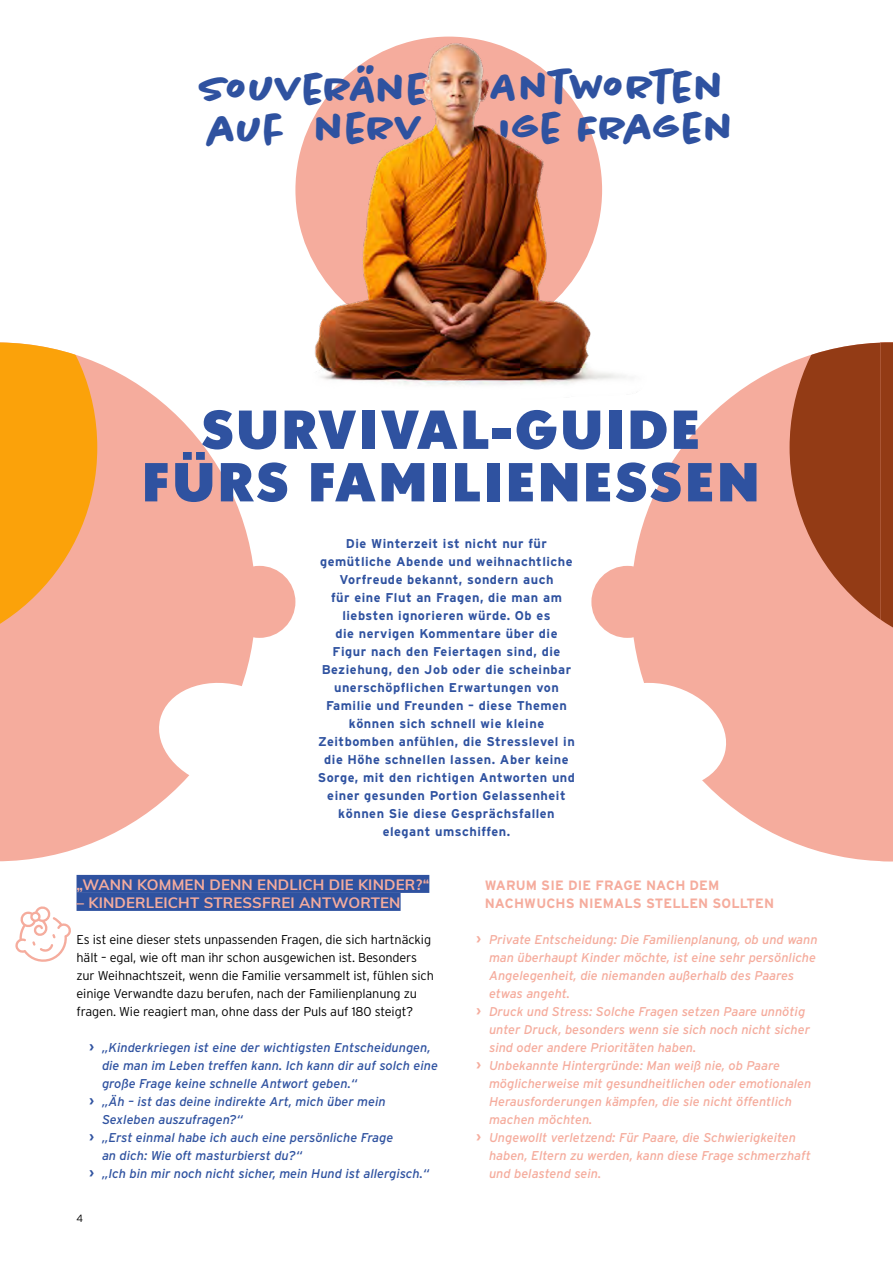
<style>
.page{position:relative;width:893px;height:1263px;background:#fff}
.page>*{position:absolute;margin:0;border:0;box-sizing:border-box;transform-origin:0 0}
.t1{font:900 52.5px/52.5px "Nobel";letter-spacing:.05em;color:#2f52a0;text-align:center}
.t2{font:700 42.6px "Chantal";color:#2f52a0}
.t3{font:700 15px "Muli";letter-spacing:.01em;color:#f5ac9d}
.t4{font:700 13.5px/18px "Interstate";letter-spacing:.01em;color:#f5ac9d}
.t5{font:italic 12.75px "Interstate";color:#f5ac9d}
.t6{font:700 12.75px/18px "Interstate";letter-spacing:.04em;color:#2f52a0;text-align:center}
.t7{font:italic 12.75px "Interstate";color:#2f52a0}
.t8{font:300 12.75px/18px "Interstate";letter-spacing:-.01em;color:#000}
.t9{font:300 10.5px "Interstate";color:#000}
.s1{font-family:"Kyrial Sans Pro";font-weight:700;font-style:normal;font-size:15px}
</style>
<div class="page">
<div style="left:223px;top:566px;width:72px;height:72px;background:#f5ac9d;border-radius:50%"></div>
<svg style="left:0;top:363px;width:256px;height:498px;fill:#f5ac9d"></svg>
<svg style="left:0;top:342px;width:97px;height:314px;background:#f9a639"></svg>
<svg style="left:153px;top:676px;width:103px;height:119px"></svg>
<img style="left:151px;top:36px;width:475px;height:368px">
<div style="left:591px;top:566px;width:72px;height:72px;background:#f5ac9d;border-radius:50%"></div>
<svg style="left:631px;top:362px;width:159px;height:479px;fill:#f5ac9d"></svg>
<svg style="left:631px;top:676px;width:101px;height:119px"></svg>
<div style="left:77px;top:875px;width:352px;height:18px;background:#2f52a0"></div>
<div style="left:77px;top:893px;width:324px;height:18px;background:#2f52a0"></div>
<svg style="left:15px;top:906px;width:56px;height:56px"></svg>
<svg style="left:790px;top:342px;width:103px;height:519px;background:#cb7e65"></svg>
<p class="t2" style="left:201px;top:63px;width:230px">SOUVERÄNE</p>
<p class="t2" style="left:492px;top:61px;width:236px">ANTWORTEN</p>
<p class="t2" style="left:209px;top:101px;width:216px">AUF NERV</p>
<p class="t2" style="left:500px;top:101px;width:237px">IGE FRAGEN</p>
<p class="t1" style="left:142px;top:402px;width:619px">SURVIVAL-GUIDE<br>FÜRS FAMILIENESSEN</p>
<p class="t6" style="left:318px;top:534px;width:259px">Die Winterzeit ist nicht nur für gemütliche Abende und weihnachtliche Vorfreude bekannt, sondern auch<br>für eine Flut an Fragen, die man am liebsten ignorieren würde. Ob es<br>die nervigen Kommentare über die Figur nach den Feiertagen sind, die Beziehung, den Job oder die scheinbar unerschöpflichen Erwartungen von Familie und Freunden – diese Themen können sich schnell wie kleine Zeitbomben anfühlen, die Stresslevel in die Höhe schnellen lassen. Aber keine Sorge, mit den richtigen Antworten und einer gesunden Portion Gelassenheit können Sie diese Gesprächsfallen elegant umschiffen.</p>
<p class="t3" style="left:77px;top:873px;width:354px">„WANN KOMMEN DENN ENDLICH DIE KINDER?“</p>
<p class="t3" style="left:77px;top:891px;width:326px">– KINDERLEICHT STRESSFREI ANTWORTEN</p>
<p class="t8" style="left:77px;top:930px;width:359px">Es ist eine dieser stets unpassenden Fragen, die sich hartnäckig hält – egal, wie oft man ihr schon ausgewichen ist. Besonders zur Weihnachtszeit, wenn die Familie versammelt ist, fühlen sich einige Verwandte dazu berufen, nach der Familienplanung zu fragen. Wie reagiert man, ohne dass der Puls auf 180 steigt?</p>
<p class="t7" style="left:89px;top:1040px;width:343px"><span class="s1">›</span> „Kinderkriegen ist eine der wichtigsten Entscheidungen,</p>
<p class="t7" style="left:102px;top:1058px;width:337px">die man im Leben treffen kann. Ich kann dir auf solch eine</p>
<p class="t7" style="left:102px;top:1076px;width:257px">große Frage keine schnelle Antwort geben.“</p>
<p class="t7" style="left:89px;top:1094px;width:298px"><span class="s1">›</span> „Äh – ist das deine indirekte Art, mich über mein</p>
<p class="t7" style="left:102px;top:1112px;width:142px">Sexleben auszufragen?“</p>
<p class="t7" style="left:89px;top:1130px;width:306px"><span class="s1">›</span> „Erst einmal habe ich auch eine persönliche Frage</p>
<p class="t7" style="left:102px;top:1148px;width:201px">an dich: Wie oft masturbierst du?“</p>
<p class="t7" style="left:89px;top:1166px;width:342px"><span class="s1">›</span> „Ich bin mir noch nicht sicher, mein Hund ist allergisch.“</p>
<p class="t9" style="left:77px;top:1212px;width:8px">4</p>
<p class="t4" style="left:485px;top:876px;width:291px">WARUM SIE DIE FRAGE NACH DEM<br>NACHWUCHS NIEMALS STELLEN SOLLTEN</p>
<p class="t5" style="left:476px;top:932px;width:343px"><span class="s1">›</span> Private Entscheidung: Die Familienplanung, ob und wann</p>
<p class="t5" style="left:489px;top:950px;width:329px">man überhaupt Kinder möchte, ist eine sehr persönliche</p>
<p class="t5" style="left:489px;top:968px;width:307px">Angelegenheit, die niemanden außerhalb des Paares</p>
<p class="t5" style="left:489px;top:986px;width:83px">etwas angeht.</p>
<p class="t5" style="left:476px;top:1004px;width:330px"><span class="s1">›</span> Druck und Stress: Solche Fragen setzen Paare unnötig</p>
<p class="t5" style="left:489px;top:1022px;width:323px">unter Druck, besonders wenn sie sich noch nicht sicher</p>
<p class="t5" style="left:489px;top:1040px;width:209px">sind oder andere Prioritäten haben.</p>
<p class="t5" style="left:476px;top:1058px;width:305px"><span class="s1">›</span> Unbekannte Hintergründe: Man weiß nie, ob Paare</p>
<p class="t5" style="left:489px;top:1076px;width:324px">möglicherweise mit gesundheitlichen oder emotionalen</p>
<p class="t5" style="left:489px;top:1094px;width:304px">Herausforderungen kämpfen, die sie nicht öffentlich</p>
<p class="t5" style="left:489px;top:1112px;width:105px">machen möchten.</p>
<p class="t5" style="left:476px;top:1130px;width:321px"><span class="s1">›</span> Ungewollt verletzend: Für Paare, die Schwierigkeiten</p>
<p class="t5" style="left:489px;top:1148px;width:323px">haben, Eltern zu werden, kann diese Frage schmerzhaft</p>
<p class="t5" style="left:489px;top:1166px;width:114px">und belastend sein.</p>
</div>
